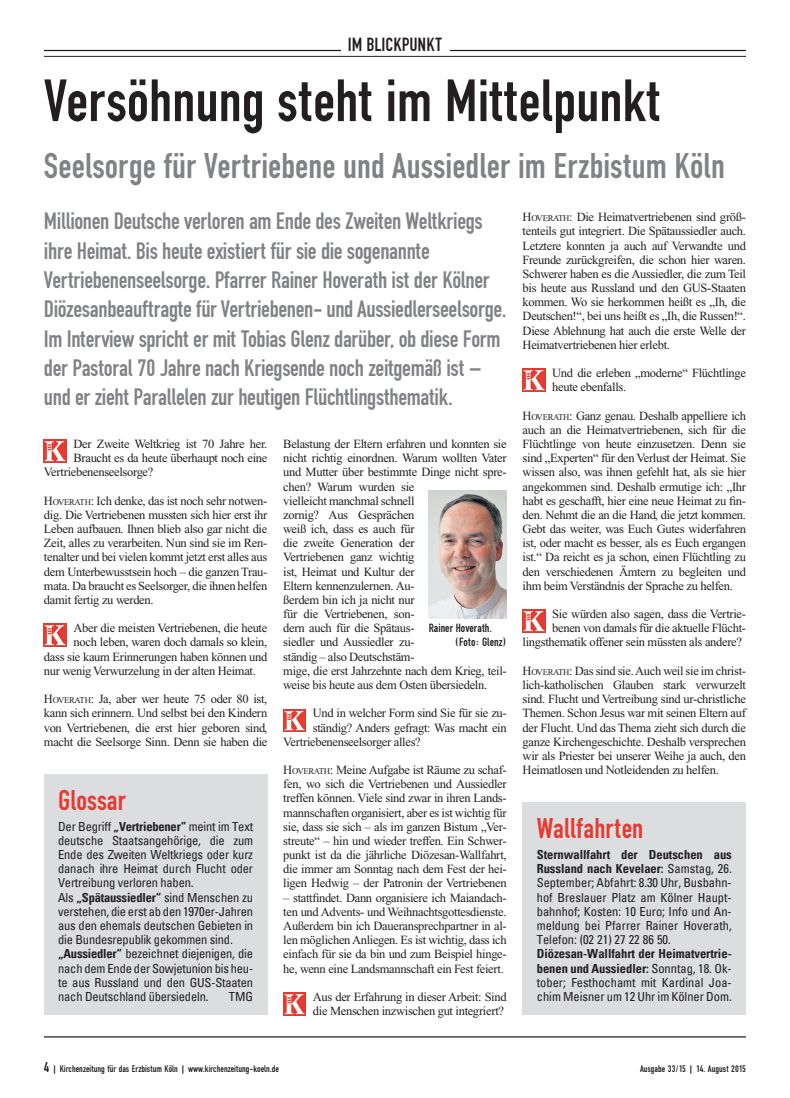
<style>
.page{position:relative;width:790px;height:1098px;background:#fff}
.page>*{position:absolute;margin:0;border:0;box-sizing:border-box;transform-origin:0 0}
.t1{font:62.5px "Fette Eng D";color:#231f20}
.t2{font:37.5px "Fette Eng D";color:#808285}
.t3{font:30px "Fette Eng D";color:#e43a32}
.t4{font:25px/29.4px "Fette Eng D";letter-spacing:-.015em;color:#808285}
.t5{font:20px "Fette Eng D";color:#231f20}
.t6{font:12.5px/14.1px "Times New Roman";letter-spacing:-.025em;color:#231f20;text-align:justify}
.t7{font:condensed 12.5px/14.1px "Univers";letter-spacing:-.015em;color:#231f20;text-align:justify}
.t8{font:12.5px/14.1px "Fette Eng D";color:#231f20}
.t9{font:10px "Fette Eng D";color:#231f20}
.s1{font-style:inherit}
.s2{font-size:8.75px}
.s3{font-weight:700}
.s4{font-size:15px}
</style>
<div class="page">
<hr style="left:44px;top:50px;width:702px;height:1px;background:#231f20">
<div style="left:340px;top:38px;width:109px;height:14px;background:#fff"></div>
<hr style="left:44px;top:1036px;width:702px;height:1px;background:#231f20">
<hr style="left:44px;top:56px;width:702px;height:1px;background:#231f20">
<div style="left:522px;top:802px;width:224px;height:213px;background:#dcdddf"></div>
<div style="left:44px;top:774px;width:223px;height:241px;background:#dcdddf"></div>
<img style="left:428px;top:490px;width:78px;height:128px">
<img style="left:44px;top:440px;width:22px;height:22px">
<img style="left:44px;top:624px;width:22px;height:22px">
<img style="left:283px;top:709px;width:23px;height:22px">
<img style="left:283px;top:992px;width:23px;height:23px">
<img style="left:522px;top:369px;width:23px;height:22px">
<img style="left:522px;top:610px;width:23px;height:22px">
<h3 class="t5" style="left:348px;top:34px;width:96px">IM BLICKPUNKT</h3>
<h1 class="t1" style="left:44px;top:67px;width:618px">Versöhnung steht im Mittelpunkt</h1>
<h2 class="t2" style="left:44px;top:146px;width:682px">Seelsorge für Vertriebene und Aussiedler im Erzbistum Köln</h2>
<p class="t4" style="left:44px;top:207px;width:464px">Millionen Deutsche verloren am Ende des Zweiten Weltkriegs ihre Heimat. Bis heute existiert für sie die sogenannte Vertriebenenseelsorge. Pfarrer Rainer Hoverath ist der Kölner Diözesanbeauftragte für Vertriebenen- und Aussiedlerseelsorge.<br>Im Interview spricht er mit Tobias Glenz darüber, ob diese Form der Pastoral 70 Jahre nach Kriegsende noch zeitgemäß ist – und er zieht Parallelen zur heutigen Flüchtlingsthematik.</p>
<p class="t6" style="left:74px;top:437px;width:195px">Der Zweite Weltkrieg ist 70 Jahre her.</p>
<p class="t6" style="left:74px;top:451px;width:195px">Braucht es da heute überhaupt noch eine</p>
<p class="t6" style="left:44px;top:465px;width:111px">Vertriebenenseelsorge?</p>
<p class="t6" style="left:44px;top:493px;width:225px"><span class="s1">H</span><span class="s2">OVERATH</span><span class="s1">:</span> Ich denke, das ist noch sehr notwen&shy;dig. Die Vertriebenen mussten sich hier erst ihr Leben aufbauen. Ihnen blieb also gar nicht die Zeit, alles zu verarbeiten. Nun sind sie im Ren&shy;tenalter und bei vielen kommt jetzt erst alles aus dem Unterbewusstsein hoch – die ganzen Trau&shy;mata. Da braucht es Seelsorger, die ihnen helfen damit fertig zu werden.</p>
<p class="t6" style="left:74px;top:621px;width:195px">Aber die meisten Vertriebenen, die heute</p>
<p class="t6" style="left:74px;top:635px;width:195px">noch leben, waren doch damals so klein,</p>
<p class="t6" style="left:44px;top:649px;width:225px">dass sie kaum Erinnerungen haben können und</p>
<p class="t6" style="left:44px;top:663px;width:213px">nur wenig Verwurzelung in der alten Heimat.</p>
<p class="t6" style="left:44px;top:692px;width:225px"><span class="s1">H</span><span class="s2">OVERATH</span><span class="s1">:</span> Ja, aber wer heute 75 oder 80 ist, kann sich erinnern. Und selbst bei den Kindern von Vertriebenen, die erst hier geboren sind, macht die Seelsorge Sinn. Denn sie haben die</p>
<h3 class="t3" style="left:58px;top:784px;width:69px">Glossar</h3>
<p class="t7" style="left:58px;top:819px;width:196px;text-align:left">Der Begriff <span class="s3">„Vertriebener“</span> meint im Text deutsche Staatsangehörige, die zum Ende des Zweiten Weltkriegs oder kurz danach ihre Heimat durch Flucht oder Vertreibung verloren haben.<br>Als <span class="s3">„Spätaussiedler“</span> sind Menschen zu verstehen, die erst ab den 1970er-Jahren aus den ehemals deutschen Gebieten in die Bundesrepublik gekommen sind. <span class="s3">„Aussiedler“</span> bezeichnet diejenigen, die nach dem Ende der Sowjetunion bis heu&shy;te aus Russland und den GUS-Staaten nach Deutschland übersiedeln.</p>
<p class="t7" style="left:229px;top:989px;width:26px">TMG</p>
<p class="t6" style="left:283px;top:437px;width:225px;text-align:left">Belastung der Eltern erfahren und konnten sie nicht richtig einordnen. Warum wollten Vater und Mutter über bestimmte Dinge nicht spre&shy;chen? Warum wurden sie<br>vielleicht manchmal schnell<br>zornig? Aus Gesprächen<br>weiß ich, dass es auch für<br>die zweite Generation der<br>Vertriebenen ganz wichtig<br>ist, Heimat und Kultur der<br>Eltern kennenzulernen. Au-<br>ßerdem bin ich ja nicht nur<br>für die Vertriebenen, son-<br>dern auch für die Spätaus-<br>siedler und Aussiedler zu-<br>ständig – also Deutschstäm-<br>mige, die erst Jahrzehnte nach dem Krieg, teil&shy;weise bis heute aus dem Osten übersiedeln.</p>
<p class="t6" style="left:313px;top:706px;width:195px">Und in welcher Form sind Sie für sie zu-</p>
<p class="t6" style="left:313px;top:720px;width:195px">ständig? Anders gefragt: Was macht ein</p>
<p class="t6" style="left:283px;top:734px;width:139px">Vertriebenenseelsorger alles?</p>
<p class="t6" style="left:283px;top:763px;width:225px"><span class="s1">H</span><span class="s2">OVERATH</span><span class="s1">:</span> Meine Aufgabe ist Räume zu schaf&shy;fen, wo sich die Vertriebenen und Aussiedler treffen können. Viele sind zwar in ihren Lands&shy;mannschaften organisiert, aber es ist wichtig für sie, dass sie sich – als im ganzen Bistum „Ver&shy;streute“ – hin und wieder treffen. Ein Schwer&shy;punkt ist da die jährliche Diözesan-Wallfahrt, die immer am Sonntag nach dem Fest der hei&shy;ligen Hedwig – der Patronin der Vertriebenen</p>
<p class="t6" style="left:283px;top:890px;width:225px">– stattfindet. Dann organisiere ich Maiandach&shy;ten und Advents- und Weihnachtsgottesdienste.<br>Außerdem bin ich Daueransprechpartner in al&shy;len möglichen Anliegen. Es ist wichtig, dass ich einfach für sie da bin und zum Beispiel hinge&shy;he, wenn eine Landsmannschaft ein Fest feiert.</p>
<p class="t6" style="left:313px;top:989px;width:195px">Aus der Erfahrung in dieser Arbeit: Sind die Menschen inzwischen gut integriert?</p>
<p class="t8" style="left:455px;top:621px;width:53px;text-indent:-26px">Rainer Hoverath. (Foto: Glenz)</p>
<p class="t6" style="left:522px;top:210px;width:225px"><span class="s1">H</span><span class="s2">OVERATH</span><span class="s1">:</span> Die Heimatvertriebenen sind größ&shy;tenteils gut integriert. Die Spätaussiedler auch.<br>Letztere konnten ja auch auf Verwandte und Freunde zurückgreifen, die schon hier waren.<br>Schwerer haben es die Aussiedler, die zum Teil bis heute aus Russland und den GUS-Staaten kommen. Wo sie herkommen heißt es „Ih, die Deutschen!“, bei uns heißt es „Ih, die Russen!“.<br>Diese Ablehnung hat auch die erste Welle der Heimatvertriebenen hier erlebt.</p>
<p class="t6" style="left:552px;top:366px;width:195px">Und die erleben „moderne“ Flüchtlinge heute ebenfalls.</p>
<p class="t6" style="left:522px;top:408px;width:225px"><span class="s1">H</span><span class="s2">OVERATH</span><span class="s1">:</span> Ganz genau. Deshalb appelliere ich auch an die Heimatvertriebenen, sich für die Flüchtlinge von heute einzusetzen. Denn sie sind „Experten“ für den Verlust der Heimat. Sie wissen also, was ihnen gefehlt hat, als sie hier angekommen sind. Deshalb ermutige ich: „Ihr habt es geschafft, hier eine neue Heimat zu fin&shy;den. Nehmt die an die Hand, die jetzt kommen.<br>Gebt das weiter, was Euch Gutes widerfahren ist, oder macht es besser, als es Euch ergangen ist.“ Da reicht es ja schon, einen Flüchtling zu den verschiedenen Ämtern zu begleiten und ihm beim Verständnis der Sprache zu helfen.</p>
<p class="t6" style="left:552px;top:607px;width:195px">Sie würden also sagen, dass die Vertrie-</p>
<p class="t6" style="left:552px;top:621px;width:195px">benen von damals für die aktuelle Flücht-</p>
<p class="t6" style="left:522px;top:635px;width:221px">lingsthematik offener sein müssten als andere?</p>
<p class="t6" style="left:522px;top:663px;width:225px"><span class="s1">H</span><span class="s2">OVERATH</span><span class="s1">:</span> Das sind sie. Auch weil sie im christ&shy;lich-katholischen Glauben stark verwurzelt sind. Flucht und Vertreibung sind ur-christliche Themen. Schon Jesus war mit seinen Eltern auf der Flucht. Und das Thema zieht sich durch die ganze Kirchengeschichte. Deshalb versprechen wir als Priester bei unserer Weihe ja auch, den Heimatlosen und Notleidenden zu helfen.</p>
<h3 class="t3" style="left:536px;top:812px;width:108px">Wallfahrten</h3>
<p class="t7" style="left:536px;top:847px;width:196px"><span class="s3">Sternwallfahrt der Deutschen aus Russland nach Kevelaer:</span> Samstag, 26.<br>September; Abfahrt: 8.30 Uhr, Busbahn&shy;hof Breslauer Platz am Kölner Haupt&shy;bahnhof; Kosten: 10 Euro; Info und An&shy;meldung bei Pfarrer Rainer Hoverath, Telefon: (02 21) 27 22 86 50.</p>
<p class="t7" style="left:536px;top:946px;width:196px"><span class="s3">Diözesan-Wallfahrt der Heimatvertrie&shy;benen und Aussiedler:</span> Sonntag, 18. Ok&shy;tober; Festhochamt mit Kardinal Joa&shy;chim Meisner um 12 Uhr im Kölner Dom.</p>
<p class="t9" style="left:44px;top:1063px;width:236px"><span class="s4">4</span> | Kirchenzeitung für das Erzbistum Köln | www.kirchenzeitung-koeln.de</p>
<p class="t9" style="left:640px;top:1063px;width:107px">Ausgabe 33/15 | 14. August 2015</p>
</div>
